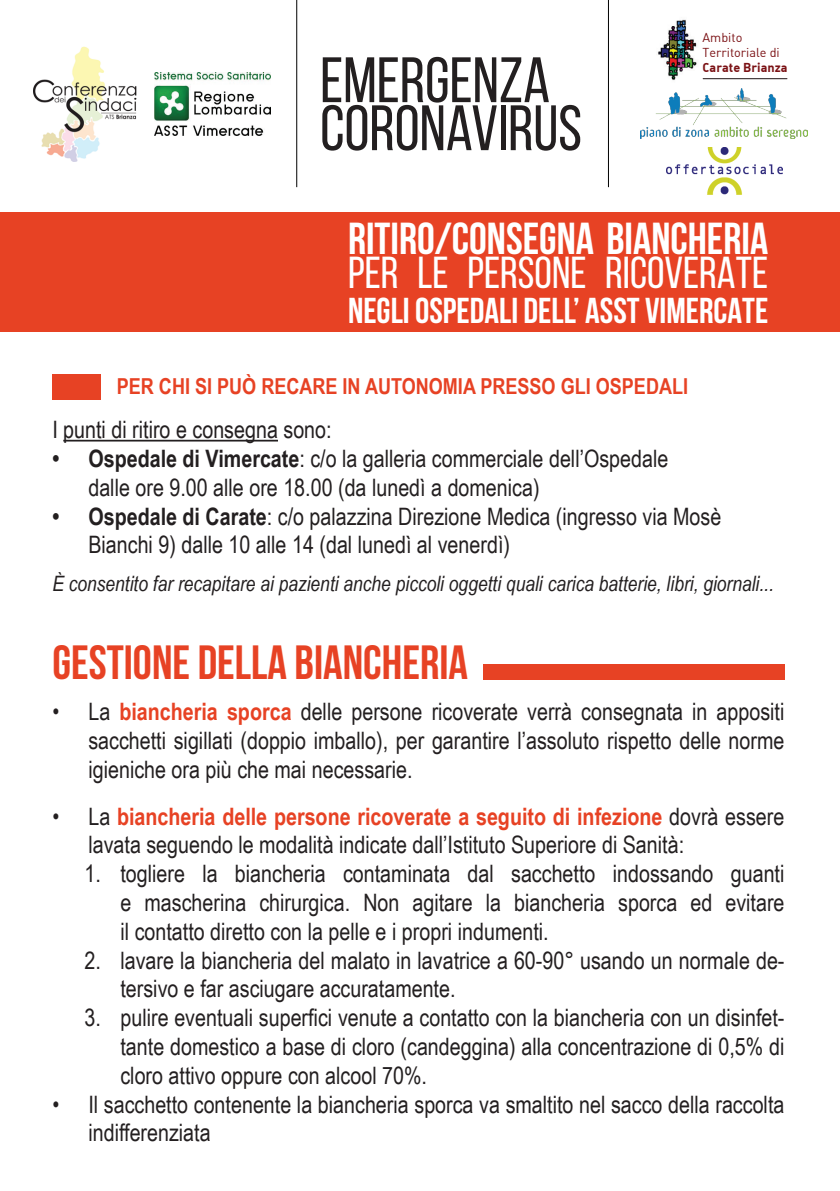
<style>
.page{position:relative;width:840px;height:1191px;background:#fff}
.page>*{position:absolute;margin:0;border:0;box-sizing:border-box;transform-origin:0 0}
.t1{font:64px/48px "Bebas Neue";color:#231f20}
.t2{font:700 48px "Bebas Neue";color:#e74224}
.t3{font:700 44.8px "Bebas Neue";color:#fff}
.t4{font:44.8px "Bebas Neue";color:#fff}
.t5{font:700 36px "Bebas Neue";color:#fff}
.t6{font:24px/28.8px "Arial Narrow";color:#231f20}
.t7{font:700 22px "Arial Narrow";color:#e74224}
.t8{font:italic 21.2px "Arial Narrow";color:#231f20}
.t9{font:12.6px/15.2px "DIN Alternate";color:#7b1215}
.t10{font:700 12.6px "DIN Alternate";color:#7b1215}
.s1{font-weight:700}
.s2{font-weight:700;color:#e74224}
</style>
<div class="page">
<div style="left:0;top:212px;width:839px;height:119px;background:#e74224"></div>
<hr style="left:63px;top:440px;width:215px;height:1px;background:#231f20">
<div style="left:52px;top:374px;width:49px;height:26px;background:#e74224"></div>
<div style="left:482px;top:664px;width:302px;height:15px;background:#e74224"></div>
<hr style="left:296px;top:0;width:1px;height:187px;background:#000">
<hr style="left:607px;top:0;width:1px;height:187px;background:#000">
<img style="left:34px;top:46px;width:102px;height:115px">
<img style="left:154px;top:72px;width:116px;height:63px">
<img style="left:640px;top:88px;width:167px;height:50px">
<img style="left:656px;top:19px;width:41px;height:62px">
<hr style="left:702px;top:78px;width:84px;height:1px;background:#231f20">
<img style="left:666px;top:147px;width:116px;height:47px">
<h1 class="t1" style="left:320px;top:55px;width:263px">EMERGENZA<br>CORONAVIRUS</h1>
<p class="t9" style="left:702px;top:29px;width:79px">Ambito<br>Territoriale di</p>
<p class="t10" style="left:702px;top:59px;width:87px">Carate Brianza</p>
<h3 class="t3" style="left:348px;top:214px;width:421px">RITIRO/CONSEGNA BIANCHERIA</h3>
<h3 class="t4" style="left:348px;top:249px;width:421px">PER LE PERSONE RICOVERATE</h3>
<h3 class="t5" style="left:348px;top:291px;width:421px">NEGLI OSPEDALI DELL’ ASST VIMERCATE</h3>
<p class="t7" style="left:117px;top:370px;width:389px">Per chi si può recare in autonomia PRESSO</p>
<p class="t7" style="left:560px;top:370px;width:126px">GLI OSPEDALI</p>
<p class="t6" style="left:52px;top:414px;width:281px">I punti di ritiro e consegna sono:</p>
<p class="t6" style="left:88px;top:443px;width:581px;text-indent:-36px"><span class="s1">• Ospedale di Vimercate</span>: c/o la galleria commerciale dell’Ospedale dalle ore 9.00 alle ore 18.00 (da lunedì a domenica)</p>
<p class="t6" style="left:88px;top:501px;width:634px;text-indent:-36px"><span class="s1">• Ospedale di Carate</span>: c/o palazzina Direzione Medica (ingresso via Mosè<br>Bianchi 9) dalle 10 alle 14 (dal lunedì al venerdì)</p>
<p class="t8" style="left:52px;top:569px;width:722px">È consentito far recapitare ai pazienti anche piccoli oggetti quali carica batterie, libri, giornali...</p>
<h2 class="t2" style="left:52px;top:636px;width:417px">GESTIONE DELLA BIANCHERIA</h2>
<p class="t6" style="left:88px;top:696px;width:697px;text-align:justify;text-indent:-36px">• La <span class="s2">biancheria sporca</span> delle persone ricoverate verrà consegnata in appositi sacchetti sigillati (doppio imballo), per garantire l’assoluto rispetto delle norme igieniche ora più che mai necessarie.</p>
<p class="t6" style="left:88px;top:800px;width:697px;text-indent:-36px">• La <span class="s2">biancheria delle persone ricoverate a seguito di infezione</span> dovrà essere lavata seguendo le modalità indicate dall’Istituto Superiore di Sanità:</p>
<p class="t6" style="left:120px;top:858px;width:665px;text-align:justify;text-indent:-36px">1. togliere la biancheria contaminata dal sacchetto indossando guanti e mascherina chirurgica. Non agitare la biancheria sporca ed evitare il contatto diretto con la pelle e i propri indumenti.</p>
<p class="t6" style="left:120px;top:944px;width:665px;text-indent:-36px">2. lavare la biancheria del malato in lavatrice a 60-90° usando un normale de&shy;tersivo e far asciugare accuratamente.</p>
<p class="t6" style="left:120px;top:1002px;width:665px;text-align:justify;text-indent:-36px">3. pulire eventuali superfici venute a contatto con la biancheria con un disinfet&shy;tante domestico a base di cloro (candeggina) alla concentrazione di 0,5% di cloro attivo oppure con alcool 70%.</p>
<p class="t6" style="left:88px;top:1088px;width:697px;text-indent:-36px">• Il sacchetto contenente la biancheria sporca va smaltito nel sacco della raccolta indifferenziata</p>
</div>
